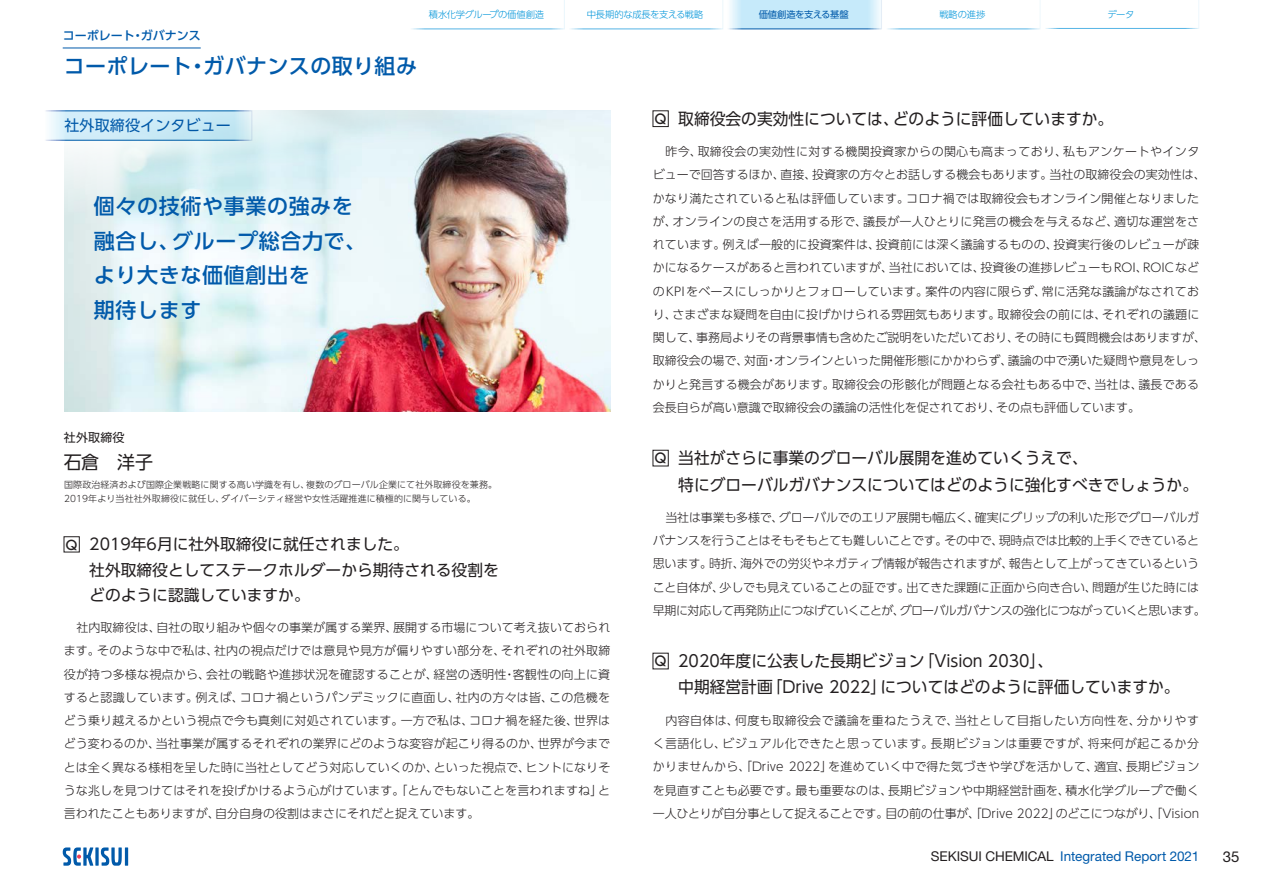
<style>
.page{position:relative;width:1263px;height:893px;background:#fff}
.page>*{position:absolute;margin:0;border:0;box-sizing:border-box;transform-origin:0 0}
.t1{font:500 21px/34.5px "UD Shin Go Pro";letter-spacing:.03em;color:#015aaa}
.t2{font:18px "UD Shin Go Pro";color:#231f20}
.t3{font:16.2px/26.2px "UD Shin Go Pro";color:#231f20}
.t4{font:15.75px/25.5px "UD Shin Go Pro";color:#231f20}
.t5{font:15px "UD Shin Go Pro";letter-spacing:.01em;color:#015aaa}
.t6{font:15px "Helvetica Neue LT Pro";color:#231f20}
.t7{font:13.5px "Helvetica Neue LT Pro";letter-spacing:-.005em;color:#015aaa}
.t8{font:300 12px/23.2px "UD Shin Go Pro";color:#231f20;text-align:justify}
.t9{font:500 12px "UD Shin Go Pro";color:#015aaa}
.t10{font:12px "UD Shin Go Pro";letter-spacing:.015em;color:#231f20}
.t11{font:300 9.3px "UD Shin Go Pro";letter-spacing:-.025em;color:#0095d9}
.t12{font:9.3px "UD Shin Go Pro";letter-spacing:-.03em;color:#015aaa}
.t13{font:300 9px/13.5px "UD Shin Go Pro";letter-spacing:.01em;color:#231f20}
.s1{font-family:"Futura";font-weight:500;font-size:13.5px}
.s2{font-family:"Futura";font-weight:500;font-size:13.95px}
.s3{color:#231f20}
</style>
<div class="page">
<svg style="left:95px;top:847px;width:4px;height:19px"></svg>
<hr style="left:125px;top:847px;width:3px;height:19px;background:#015aaa">
<svg style="left:101px;top:847px;width:21px;height:19px"></svg>
<svg style="left:63px;top:847px;width:30px;height:19px"></svg>
<svg style="left:411px;top:0;width:788px;height:29px"></svg>
<img style="left:64px;top:111px;width:546px;height:300px">
<div style="left:64px;top:536px;width:16px;height:16px;border:1px solid #231f20"></div>
<hr style="left:63px;top:48px;width:138px;height:1px;background:#015aaa">
<svg style="left:49px;top:113px;width:201px;height:26px;background:#cdebf7"></svg>
<div style="left:43px;top:111px;width:209px;height:30px;border:1px solid #fff"></div>
<p class="t9" style="left:63px;top:26px;width:140px">コーポレート・ガバナンス</p>
<h1 class="t1" style="left:64px;top:48px;width:355px">コーポレート・ガバナンスの取り組み</h1>
<p class="t11" style="left:429px;top:7px;width:117px">積水化学グループの価値創造</p>
<p class="t11" style="left:587px;top:7px;width:118px">中長期的な成長を支える戦略</p>
<p class="t12" style="left:759px;top:7px;width:91px">価値創造を支える基盤</p>
<p class="t11" style="left:939px;top:7px;width:48px">戦略の進捗</p>
<p class="t11" style="left:1107px;top:7px;width:28px">データ</p>
<p class="t5" style="left:64px;top:113px;width:168px">社外取締役インタビュー</p>
<h1 class="t1" style="left:94px;top:188px;width:274px">個々の技術や事業の強みを融合し、グループ総合力で、より大きな価値創出を<br>期待します</h1>
<p class="t10" style="left:64px;top:428px;width:62px">社外取締役</p>
<h2 class="t2" style="left:64px;top:447px;width:91px">石倉　洋子</h2>
<p class="t13" style="left:64px;top:478px;width:434px">国際政治経済および国際企業戦略に関する高い学識を有し、複数のグローバル企業にて社外取締役を兼務。<br>2019年より当社社外取締役に就任し、ダイバーシティ経営や女性活躍推進に積極的に関与している。</p>
<h3 class="t4" style="left:89px;top:531px;width:411px;text-indent:-24px"><span class="s1">Q</span> 2019年6月に社外取締役に就任されました。<br>社外取締役としてステークホルダーから期待される役割をどのように認識していますか。</h3>
<p class="t8" style="left:64px;top:615px;width:548px;text-indent:13px">社内取締役は、自社の取り組みや個々の事業が属する業界、展開する市場について考え抜いておられます。そのような中で私は、社内の視点だけでは意見や見方が偏りやすい部分を、それぞれの社外取締役が持つ多様な視点から、会社の戦略や進捗状況を確認することが、経営の透明性・客観性の向上に資すると認識しています。例えば、コロナ禍というパンデミックに直面し、社内の方々は皆、この危機をどう乗り越えるかという視点で今も真剣に対処されています。一方で私は、コロナ禍を経た後、世界はどう変わるのか、当社事業が属するそれぞれの業界にどのような変容が起こり得るのか、世界が今までとは全く異なる様相を呈した時に当社としてどう対応していくのか、といった視点で、ヒントになりそうな兆しを見つけてはそれを投げかけるよう心がけています。「とんでもないことを言われますね」と言われたこともありますが、自分自身の役割はまさにそれだと捉えています。</p>
<h3 class="t3" style="left:655px;top:105px;width:460px"><span class="s2">Q</span> 取締役会の実効性については、どのように評価していますか。</h3>
<p class="t8" style="left:653px;top:140px;width:555px;text-align:left;text-indent:13px">昨今、取締役会の実効性に対する機関投資家からの関心も高まっており、私もアンケートやインタビューで回答するほか、直接、投資家の方々とお話しする機会もあります。当社の取締役会の実効性は、かなり満たされていると私は評価しています。コロナ禍では取締役会もオンライン開催となりましたが、オンラインの良さを活用する形で、議長が一人ひとりに発言の機会を与えるなど、適切な運営をされています。例えば一般的に投資案件は、投資前には深く議論するものの、投資実行後のレビューが疎かになるケースがあると言われていますが、当社においては、投資後の進捗レビューもROI、ROICなどのKPIをベースにしっかりとフォローしています。案件の内容に限らず、常に活発な議論がなされており、さまざまな疑問を自由に投げかけられる雰囲気もあります。取締役会の前には、それぞれの議題に関して、事務局よりその背景事情も含めたご説明をいただいており、その時にも質問機会はありますが、取締役会の場で、対面・オンラインといった開催形態にかかわらず、議論の中で湧いた疑問や意見をしっかりと発言する機会があります。取締役会の形骸化が問題となる会社もある中で、当社は、議長である会長自らが高い意識で取締役会の議論の活性化を促されており、その点も評価しています。</p>
<h3 class="t3" style="left:678px;top:444px;width:521px;text-indent:-24px"><span class="s2">Q</span> 当社がさらに事業のグローバル展開を進めていくうえで、<br>特にグローバルガバナンスについてはどのように強化すべきでしょうか。</h3>
<p class="t8" style="left:653px;top:505px;width:555px;text-align:center">当社は事業も多様で、グローバルでのエリア展開も幅広く、確実にグリップの利いた形でグローバルガ<br>バナンスを行うことはそもそもとても難しいことです。その中で、現時点では比較的上手くできていると思います。時折、海外での労災やネガティブ情報が報告されますが、報告として上がってきているということ自体が、少しでも見えていることの証です。出てきた課題に正面から向き合い、問題が生じた時には早期に対応して再発防止につなげていくことが、グローバルガバナンスの強化につながっていくと思います。</p>
<h3 class="t3" style="left:678px;top:647px;width:503px;text-indent:-24px"><span class="s2">Q</span> 2020年度に公表した長期ビジョン「Vision 2030」、<br>中期経営計画「Drive 2022」についてはどのように評価していますか。</h3>
<p class="t8" style="left:653px;top:708px;width:548px;text-indent:13px">内容自体は、何度も取締役会で議論を重ねたうえで、当社として目指したい方向性を、分かりやすく言語化し、ビジュアル化できたと思っています。長期ビジョンは重要ですが、将来何が起こるか分かりませんから、「Drive 2022」を進めていく中で得た気づきや学びを活かして、適宜、長期ビジョンを見直すことも必要です。最も重要なのは、長期ビジョンや中期経営計画を、積水化学グループで働く一人ひとりが自分事として捉えることです。目の前の仕事が、「Drive 2022」のどこにつながり、「Vision</p>
<p class="t7" style="left:931px;top:848px;width:270px"><span class="s3">SEKISUI CHEMICAL</span> Integrated Report 2021</p>
<p class="t6" style="left:1223px;top:847px;width:18px">35</p>
</div>
